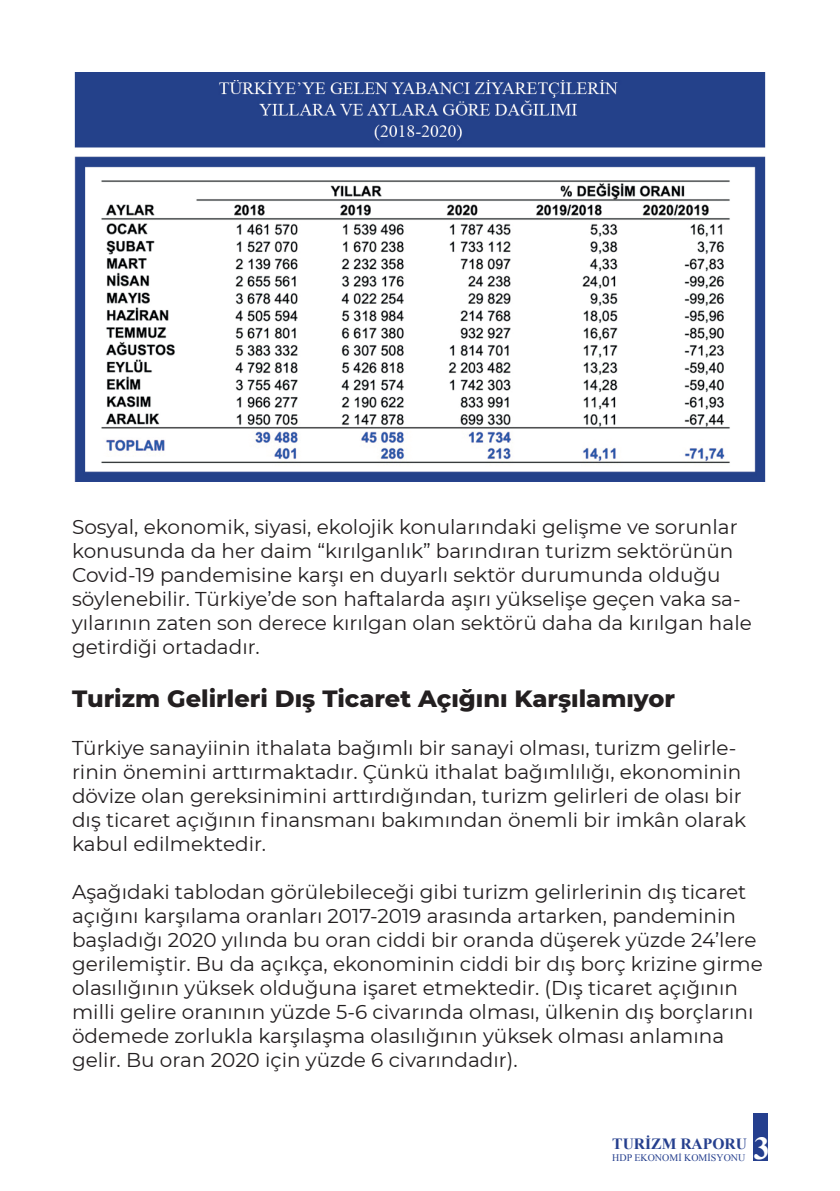
<style>
.page{position:relative;width:840px;height:1191px;background:#fff}
.page>*{position:absolute;margin:0;border:0;box-sizing:border-box;transform-origin:0 0}
.t1{font:700 32px "Times New Roman";color:#fff}
.t2{font:800 24px "Montserrat";color:#231f20}
.t3{font:20px/24px "Montserrat";color:#231f20}
.t4{font:700 15.6px "Times New Roman";color:#253f8e}
.t5{font:10px "Times New Roman";color:#253f8e}
</style>
<div class="page">
<div style="left:753px;top:1113px;width:14px;height:48px;background:#253f8e"></div>
<img style="left:74px;top:72px;width:692px;height:410px">
<p class="t3" style="left:72px;top:514px;width:680px">Sosyal, ekonomik, siyasi, ekolojik konularındaki gelişme ve sorunlar konusunda da her daim “kırılganlık” barındıran turizm sektörünün Covid-19 pandemisine karşı en duyarlı sektör durumunda olduğu söylenebilir. Türkiye’de son haftalarda aşırı yükselişe geçen vaka sa&shy;yılarının zaten son derece kırılgan olan sektörü daha da kırılgan hale getirdiği ortadadır.</p>
<p class="t2" style="left:72px;top:680px;width:604px">Turizm Gelirleri Dış Ticaret Açığını Karşılamıyor</p>
<p class="t3" style="left:72px;top:735px;width:675px">Türkiye sanayiinin ithalata bağımlı bir sanayi olması, turizm gelirle&shy;rinin önemini arttırmaktadır. Çünkü ithalat bağımlılığı, ekonominin dövize olan gereksinimini arttırdığından, turizm gelirleri de olası bir dış ticaret açığının finansmanı bakımından önemli bir imkân olarak kabul edilmektedir.</p>
<p class="t3" style="left:72px;top:879px;width:692px">Aşağıdaki tablodan görülebileceği gibi turizm gelirlerinin dış ticaret açığını karşılama oranları 2017-2019 arasında artarken, pandeminin başladığı 2020 yılında bu oran ciddi bir oranda düşerek yüzde 24’lere gerilemiştir. Bu da açıkça, ekonominin ciddi bir dış borç krizine girme olasılığının yüksek olduğuna işaret etmektedir. (Dış ticaret açığının milli gelire oranının yüzde 5-6 civarında olması, ülkenin dış borçlarını ödemede zorlukla karşılaşma olasılığının yüksek olması anlamına gelir. Bu oran 2020 için yüzde 6 civarındadır).</p>
<p class="t4" style="left:612px;top:1132px;width:136px">TURİZM RAPORU</p>
<p class="t5" style="left:612px;top:1150px;width:134px">HDP EKONOMİ KOMİSYONU</p>
<h1 class="t1" style="left:753px;top:1126px;width:17px">3</h1>
</div>
